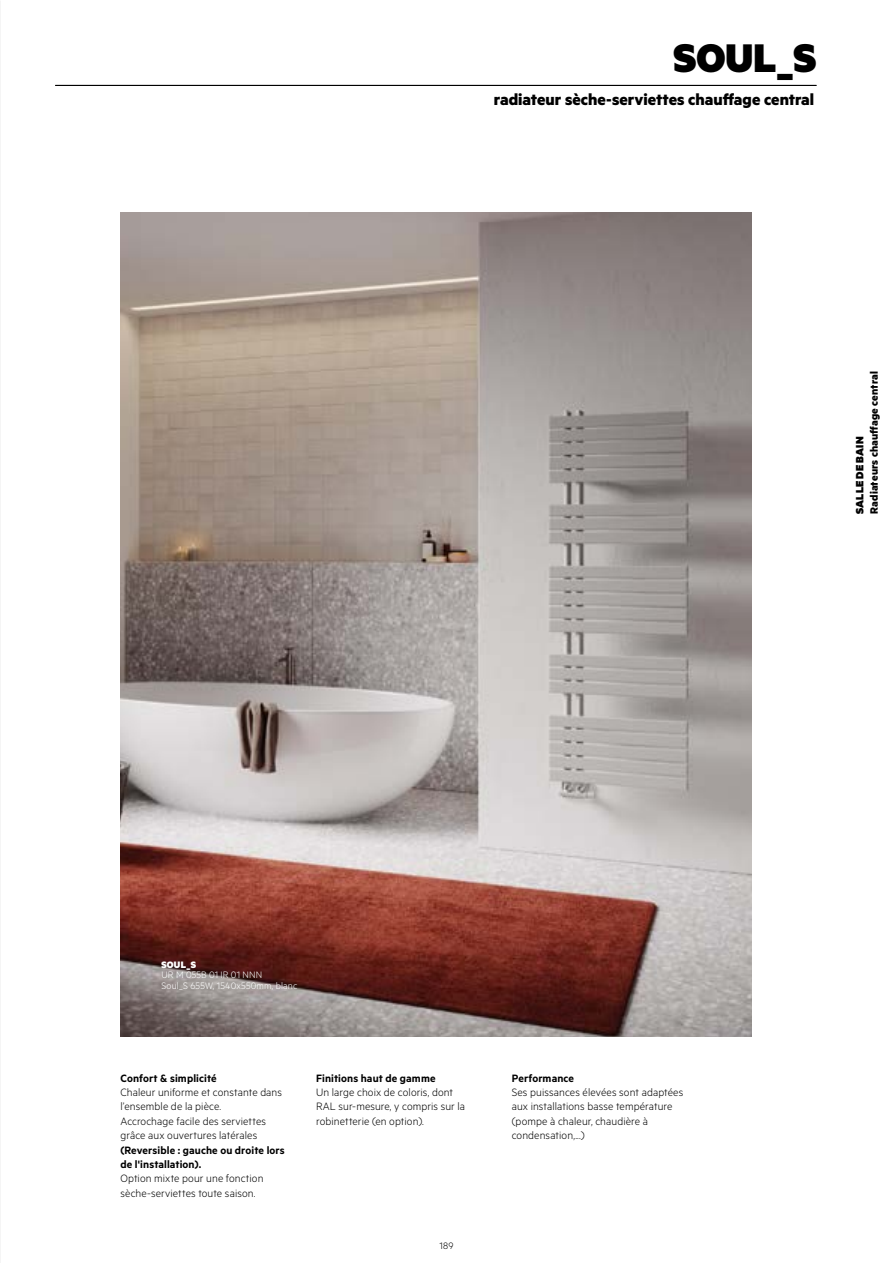
<style>
.page{position:relative;width:893px;height:1263px;background:#fff}
.page>*{position:absolute;margin:0;border:0;box-sizing:border-box;transform-origin:0 0}
.t1{font:900 45px "Metric";color:#000}
.t2{font:700 18px "Metric";color:#000}
.t3{font:300 12px/14.4px "Metric";letter-spacing:.01em;color:#000}
.t4{font:600 12px/14.4px "Metric";letter-spacing:.01em;color:#000}
.t5{font:700 12px "Metric";letter-spacing:.01em;color:#000}
.t6{font:900 12px "Metric";letter-spacing:.005em;color:#000}
.t7{font:300 10.5px/10.5px "Metric";letter-spacing:.015em;color:#fff}
.t8{font:900 10.5px "Metric";color:#fff}
.t9{font:300 10.5px "Metric";color:#000}
</style>
<div class="page">
<img style="left:120px;top:213px;width:631px;height:824px">
<hr style="left:55px;top:85px;width:761px;height:1px;background:#000">
<h1 class="t1" style="left:673px;top:29px;width:144px">SOUL_S</h1>
<h2 class="t2" style="left:494px;top:89px;width:322px">radiateur sèche-serviettes chauffage central</h2>
<p class="t5" style="left:867px;top:514px;width:144px;rotate:-90deg">Radiateurs chauffage central</p>
<p class="t6" style="left:852px;top:514px;width:78px;rotate:-90deg">SALLE DE BAIN</p>
<p class="t8" style="left:161px;top:958px;width:36px">SOUL_S</p>
<p class="t7" style="left:161px;top:969px;width:137px">UR M 055B 01 IR 01 NNN<br>Soul_S 655W, 1540x550mm, blanc</p>
<p class="t4" style="left:120px;top:1070px;width:98px">Confort &amp; simplicité</p>
<p class="t3" style="left:120px;top:1084px;width:163px">Chaleur uniforme et constante dans l’ensemble de la pièce.<br>Accrochage facile des serviettes grâce aux ouvertures latérales</p>
<p class="t4" style="left:120px;top:1142px;width:166px">(Reversible : gauche ou droite lors de l'installation).</p>
<p class="t3" style="left:120px;top:1171px;width:145px">Option mixte pour une fonction sèche-serviettes toute saison.</p>
<p class="t4" style="left:316px;top:1070px;width:121px">Finitions haut de gamme</p>
<p class="t3" style="left:316px;top:1084px;width:151px">Un large choix de coloris, dont<br>RAL sur-mesure, y compris sur la robinetterie (en option).</p>
<p class="t9" style="left:440px;top:1239px;width:15px">189</p>
<p class="t4" style="left:512px;top:1070px;width:64px">Performance</p>
<p class="t3" style="left:512px;top:1084px;width:173px">Ses puissances élevées sont adaptées aux installations basse température (pompe à chaleur, chaudière à condensation,...)</p>
</div>
